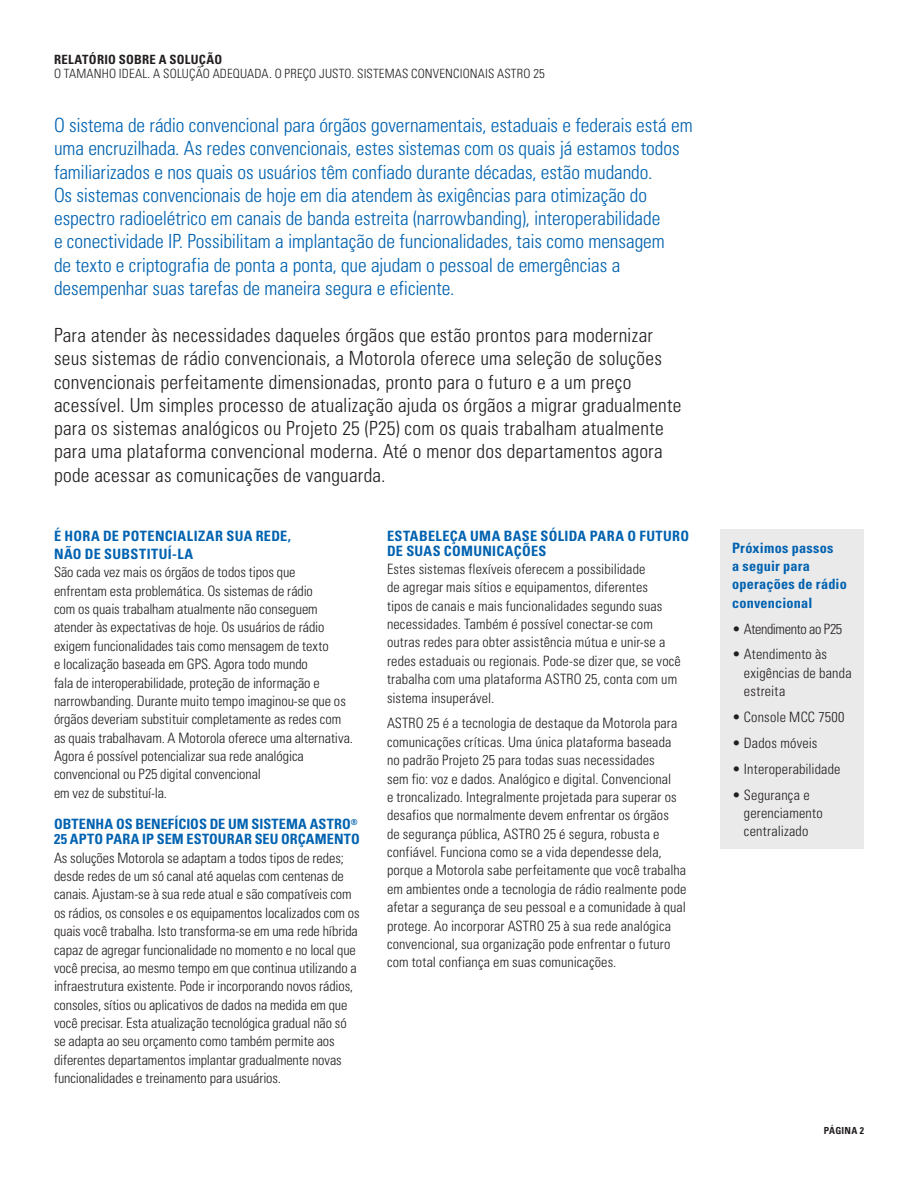
<style>
.page{position:relative;width:918px;height:1188px;background:#fff}
.page>*{position:absolute;margin:0;border:0;box-sizing:border-box;transform-origin:0 0}
.Intro_copy{font:300 condensed 19.5px/23.2px "Univers";letter-spacing:-.005em;color:#0162b0}
.Intro_copy-2{font:300 condensed 19.5px/23.2px "Univers";letter-spacing:.01em;color:#231f20}
.body{font:300 condensed 14.25px/18.3px "Univers";color:#231f20}
.smaller_blue_subhead{font:700 condensed 14.25px/15px "Univers";letter-spacing:.015em;color:#0162b0}
.body-2{font:700 condensed 14.25px/18.3px "Univers";letter-spacing:.015em;color:#0162b0}
.blue_heads{font:700 condensed 14.25px/18.3px "Univers";letter-spacing:.025em;color:#0162b0}
.body-3{font:300 condensed 14.25px "Univers";letter-spacing:-.025em;color:#231f20}
.Sheet_type_header{font:300 condensed 12.75px "Univers";letter-spacing:.01em;color:#231f20}
.Sheet_type_header-2{font:700 condensed 12.75px "Univers";letter-spacing:.02em;color:#231f20}
.page_number{font:700 condensed 9.75px "Univers";letter-spacing:.025em;color:#231f20}
</style>
<div class="page">
<div style="left:720px;top:529px;width:144px;height:319px;background:#ebeaea"></div>
<p class="Sheet_type_header-2" style="left:54px;top:52px;width:170px">RELATÓRIO SOBRE A SOLUÇÃO</p>
<p class="Sheet_type_header" style="left:54px;top:66px;width:492px">O TAMANHO IDEAL. A SOLUÇÃO ADEQUADA. O PREÇO JUSTO. SISTEMAS CONVENCIONAIS ASTRO 25</p>
<p class="Intro_copy" style="left:54px;top:113px;width:640px">O sistema de rádio convencional para órgãos governamentais, estaduais e federais está em uma encruzilhada. As redes convencionais, estes sistemas com os quais já estamos todos familiarizados e nos quais os usuários têm confiado durante décadas, estão mudando.<br>Os sistemas convencionais de hoje em dia atendem às exigências para otimização do espectro radioelétrico em canais de banda estreita (narrowbanding), interoperabilidade<br>e conectividade IP. Possibilitam a implantação de funcionalidades, tais como mensagem<br>de texto e criptografia de ponta a ponta, que ajudam o pessoal de emergências a desempenhar suas tarefas de maneira segura e eficiente.</p>
<p class="Intro_copy-2" style="left:54px;top:323px;width:629px">Para atender às necessidades daqueles órgãos que estão prontos para modernizar seus sistemas de rádio convencionais, a Motorola oferece uma seleção de soluções convencionais perfeitamente dimensionadas, pronto para o futuro e a um preço acessível. Um simples processo de atualização ajuda os órgãos a migrar gradualmente para os sistemas analógicos ou Projeto 25 (P25) com os quais trabalham atualmente para uma plataforma convencional moderna. Até o menor dos departamentos agora pode acessar as comunicações de vanguarda.</p>
<p class="blue_heads" style="left:54px;top:526px;width:239px">É HORA DE POTENCIALIZAR SUA REDE,<br>NÃO DE SUBSTITUÍ-LA</p>
<p class="body" style="left:54px;top:563px;width:300px">São cada vez mais os órgãos de todos tipos que<br>enfrentam esta problemática. Os sistemas de rádio<br>com os quais trabalham atualmente não conseguem atender às expectativas de hoje. Os usuários de rádio exigem funcionalidades tais como mensagem de texto<br>e localização baseada em GPS. Agora todo mundo<br>fala de interoperabilidade, proteção de informação e narrowbanding. Durante muito tempo imaginou-se que os órgãos deveriam substituir completamente as redes com as quais trabalhavam. A Motorola oferece uma alternativa.<br>Agora é possível potencializar sua rede analógica convencional ou P25 digital convencional<br>em vez de substituí-la.</p>
<p class="smaller_blue_subhead" style="left:54px;top:816px;width:307px">OBTENHA OS BENEFÍCIOS DE UM SISTEMA ASTRO<sup>®<br></sup>25 APTO PARA IP SEM ESTOURAR SEU ORÇAMENTO</p>
<p class="body" style="left:54px;top:848px;width:307px">As soluções Motorola se adaptam a todos tipos de redes; desde redes de um só canal até aquelas com centenas de canais. Ajustam-se à sua rede atual e são compatíveis com os rádios, os consoles e os equipamentos localizados com os quais você trabalha. Isto transforma-se em uma rede híbrida capaz de agregar funcionalidade no momento e no local que você precisa, ao mesmo tempo em que continua utilizando a infraestrutura existente. Pode ir incorporando novos rádios, consoles, sítios ou aplicativos de dados na medida em que você precisar. Esta atualização tecnológica gradual não só se adapta ao seu orçamento como também permite aos diferentes departamentos implantar gradualmente novas funcionalidades e treinamento para usuários.</p>
<p class="smaller_blue_subhead" style="left:387px;top:528px;width:304px">ESTABELEÇA UMA BASE SÓLIDA PARA O FUTURO<br>DE SUAS COMUNICAÇÕES</p>
<p class="body" style="left:387px;top:560px;width:295px">Estes sistemas flexíveis oferecem a possibilidade<br>de agregar mais sítios e equipamentos, diferentes<br>tipos de canais e mais funcionalidades segundo suas necessidades. Também é possível conectar-se com outras redes para obter assistência mútua e unir-se a redes estaduais ou regionais. Pode-se dizer que, se você trabalha com uma plataforma ASTRO 25, conta com um sistema insuperável.</p>
<p class="body" style="left:387px;top:714px;width:301px">ASTRO 25 é a tecnologia de destaque da Motorola para comunicações críticas. Uma única plataforma baseada no padrão Projeto 25 para todas suas necessidades<br>sem fio: voz e dados. Analógico e digital. Convencional<br>e troncalizado. Integralmente projetada para superar os desafios que normalmente devem enfrentar os órgãos<br>de segurança pública, ASTRO 25 é segura, robusta e confiável. Funciona como se a vida dependesse dela, porque a Motorola sabe perfeitamente que você trabalha em ambientes onde a tecnologia de rádio realmente pode afetar a segurança de seu pessoal e a comunidade à qual protege. Ao incorporar ASTRO 25 à sua rede analógica convencional, sua organização pode enfrentar o futuro com total confiança em suas comunicações.</p>
<p class="body-2" style="left:732px;top:538px;width:116px">Próximos passos<br>a seguir para operações de rádio convencional</p>
<p class="body-3" style="left:732px;top:620px;width:112px">• Atendimento ao P25</p>
<p class="body" style="left:744px;top:645px;width:109px;text-indent:-12px">• Atendimento às exigências de banda estreita</p>
<p class="body" style="left:732px;top:708px;width:114px">• Console MCC 7500</p>
<p class="body" style="left:732px;top:734px;width:87px">• Dados móveis</p>
<p class="body" style="left:732px;top:759px;width:110px">• Interoperabilidade</p>
<p class="body" style="left:744px;top:785px;width:80px;text-indent:-12px">• Segurança e gerenciamento centralizado</p>
<p class="page_number" style="left:824px;top:1125px;width:42px">PÁGINA 2</p>
</div>
